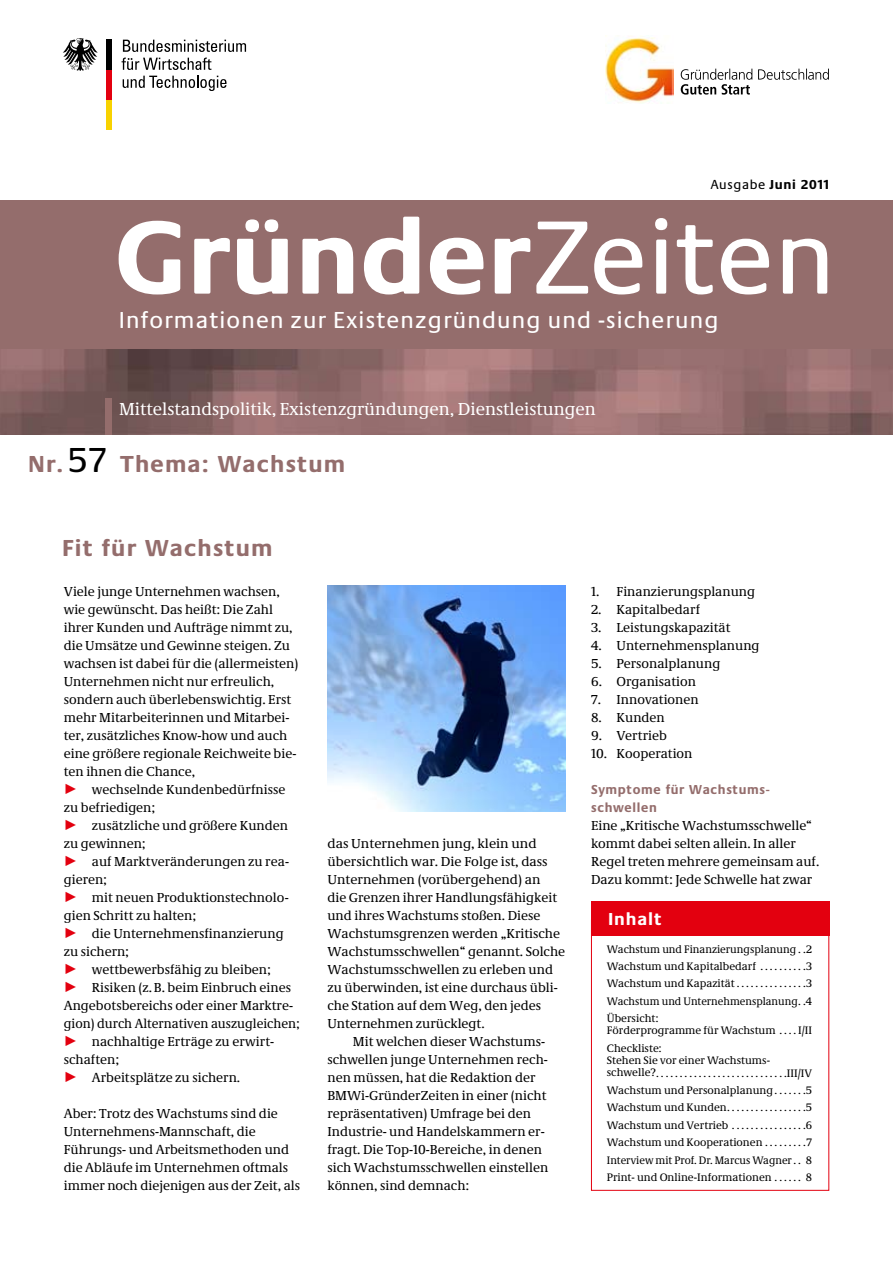
<style>
.page{position:relative;width:893px;height:1263px;background:#fff}
.page>*{position:absolute;margin:0;border:0;box-sizing:border-box;transform-origin:0 0}
.t1{font:700 108px "Neue Praxis";letter-spacing:.005em;color:#fff}
.t2{font:24px "Neue Praxis";letter-spacing:.05em;color:#fff}
.t3{font:700 24px "Neue Praxis";letter-spacing:.05em;color:#946d6c}
.t4{font:18px "Neue Demos";color:#fff}
.t5{font:700 18px "Neue Praxis";letter-spacing:.05em;color:#fff}
.t6{font:13.5px/18px "Neue Demos";color:#000}
.t7{font:700 13.5px/18px "Neue Praxis";letter-spacing:.05em;color:#946d6c}
.t8{font:700 13.5px "Neue Praxis";letter-spacing:.05em;color:#000}
.t9{font:11.25px/12.3px "Neue Demos";color:#000}
.t10{font:11.25px "Neue Demos";color:#000;scale:.96 1}
.s1{font-weight:400}
.s2{font-weight:400;font-size:36px;color:#000}
.s3{color:#e3000f}
</style>
<div class="page">
<div style="left:591px;top:920px;width:238px;height:271px;border:1px solid #e3000f"></div>
<div style="left:591px;top:902px;width:238px;height:34px;background:#e3000f"></div>
<img style="left:0;top:349px;width:893px;height:86px">
<div style="left:0;top:200px;width:893px;height:149px;background:#946d6c"></div>
<div style="left:105px;top:398px;width:7px;height:36px;background:#946d6c"></div>
<div style="left:107px;top:100px;width:5px;height:30px;background:#f8d200"></div>
<div style="left:107px;top:70px;width:5px;height:30px;background:#e3000f"></div>
<div style="left:107px;top:40px;width:5px;height:30px;background:#000"></div>
<svg style="left:63px;top:38px;width:35px;height:33px"></svg>
<svg style="left:123px;top:40px;width:123px;height:12px"></svg>
<svg style="left:122px;top:58px;width:89px;height:12px"></svg>
<svg style="left:123px;top:76px;width:103px;height:15px"></svg>
<img style="left:606px;top:37px;width:68px;height:67px">
<svg style="left:681px;top:69px;width:148px;height:26px"></svg>
<img style="left:327px;top:585px;width:239px;height:227px">
<p class="t8" style="left:711px;top:176px;width:120px"><span class="s1">Ausgabe</span> Juni 2011</p>
<h1 class="t1" style="left:115px;top:192px;width:722px">Gründer<span class="s1">Zeiten</span></h1>
<p class="t2" style="left:119px;top:306px;width:602px">Informationen zur Existenzgründung und -sicherung</p>
<h3 class="t4" style="left:119px;top:398px;width:478px">Mittelstandspolitik, Existenzgründungen, Dienstleistungen</h3>
<h2 class="t3" style="left:28px;top:449px;width:319px">Nr.<span class="s2">57</span> Thema: Wachstum</h2>
<h3 class="t3" style="left:62px;top:534px;width:212px">Fit für Wachstum</h3>
<p class="t6" style="left:64px;top:582px;width:236px">Viele junge Unternehmen wachsen, wie gewünscht. Das heißt: Die Zahl ihrer Kunden und Aufträge nimmt zu, die Umsätze und Gewinne steigen. Zu wachsen ist dabei für die (allermeisten)<br>Unternehmen nicht nur erfreulich, sondern auch überlebenswichtig. Erst mehr Mitarbeiterinnen und Mitarbei&shy;ter, zusätzliches Know-how und auch eine größere regionale Reichweite bie&shy;ten ihnen die Chance,</p>
<p class="t6" style="left:64px;top:780px;width:223px"><span class="s3">✓</span> wechselnde Kundenbedürfnisse zu befriedigen;</p>
<p class="t6" style="left:64px;top:816px;width:226px"><span class="s3">✓</span> zusätzliche und größere Kunden zu gewinnen;</p>
<p class="t6" style="left:64px;top:852px;width:227px"><span class="s3">✓</span> auf Marktveränderungen zu rea&shy;gieren;</p>
<p class="t6" style="left:64px;top:888px;width:226px"><span class="s3">✓</span> mit neuen Produktionstechnolo&shy;gien Schritt zu halten;</p>
<p class="t6" style="left:64px;top:924px;width:221px"><span class="s3">✓</span> die Unternehmensfinanzierung zu sichern;</p>
<p class="t6" style="left:64px;top:960px;width:208px"><span class="s3">✓</span> wettbewerbsfähig zu bleiben;</p>
<p class="t6" style="left:64px;top:978px;width:237px"><span class="s3">✓</span> Risiken (z.B. beim Einbruch eines<br>Angebotsbereichs oder einer Marktre&shy;gion) durch Alternativen auszugleichen;</p>
<p class="t6" style="left:64px;top:1032px;width:212px"><span class="s3">✓</span> nachhaltige Erträge zu erwirt&shy;schaften;</p>
<p class="t6" style="left:64px;top:1068px;width:178px"><span class="s3">✓</span> Arbeitsplätze zu sichern.</p>
<p class="t6" style="left:64px;top:1104px;width:238px">Aber: Trotz des Wachstums sind die Unternehmens-Mannschaft, die Führungs- und Arbeitsmethoden und die Abläufe im Unternehmen oftmals immer noch diejenigen aus der Zeit, als</p>
<p class="t6" style="left:327px;top:834px;width:239px">das Unternehmen jung, klein und übersichtlich war. Die Folge ist, dass Unternehmen (vorübergehend) an<br>die Grenzen ihrer Handlungsfähigkeit und ihres Wachstums stoßen. Diese Wachstumsgrenzen werden „Kritische Wachstumsschwellen“ genannt. Solche Wachstumsschwellen zu erleben und zu überwinden, ist eine durchaus übli&shy;che Station auf dem Weg, den jedes Unternehmen zurücklegt.</p>
<p class="t6" style="left:327px;top:1032px;width:222px;text-indent:26px">Mit welchen dieser Wachstums&shy;schwellen junge Unternehmen rech&shy;nen müssen, hat die Redaktion der BMWi-GründerZeiten in einer (nicht repräsentativen) Umfrage bei den Industrie- und Handelskammern er&shy;fragt. Die Top-10-Bereiche, in denen sich Wachstumsschwellen einstellen können, sind demnach:</p>
<p class="t6" style="left:591px;top:582px;width:166px">1. Finanzierungsplanung</p>
<p class="t6" style="left:591px;top:600px;width:111px">2. Kapitalbedarf</p>
<p class="t6" style="left:591px;top:618px;width:141px">3. Leistungskapazität</p>
<p class="t6" style="left:591px;top:636px;width:170px">4. Unternehmensplanung</p>
<p class="t6" style="left:591px;top:654px;width:131px">5. Personalplanung</p>
<p class="t6" style="left:591px;top:672px;width:106px">6. Organisation</p>
<p class="t6" style="left:591px;top:690px;width:109px">7. Innovationen</p>
<p class="t6" style="left:591px;top:708px;width:75px">8. Kunden</p>
<p class="t6" style="left:591px;top:726px;width:77px">9. Vertrieb</p>
<p class="t6" style="left:591px;top:744px;width:103px">10. Kooperation</p>
<h4 class="t7" style="left:591px;top:780px;width:180px">Symptome für Wachstums&shy;schwellen</h4>
<p class="t6" style="left:591px;top:816px;width:230px">Eine „Kritische Wachstumsschwelle“ kommt dabei selten allein. In aller Regel treten mehrere gemeinsam auf.<br>Dazu kommt: Jede Schwelle hat zwar</p>
<h3 class="t5" style="left:608px;top:908px;width:55px">Inhalt</h3>
<p class="t9" style="left:607px;top:942px;width:207px">Wachstum und Finanzierungsplanung .. 2</p>
<p class="t9" style="left:607px;top:960px;width:153px">Wachstum und Kapitalbedarf ..........</p>
<p class="t9" style="left:806px;top:960px;width:8px">3</p>
<p class="t9" style="left:607px;top:977px;width:132px">Wachstum und Kapazität ...............</p>
<p class="t9" style="left:806px;top:977px;width:8px">3</p>
<p class="t10" style="left:607px;top:994px;width:215px">Wachstum und Unternehmensplanung . 4</p>
<p class="t9" style="left:607px;top:1012px;width:172px">Übersicht:<br>Förderprogramme für Wachstum .....</p>
<p class="t9" style="left:798px;top:1024px;width:15px">I/II</p>
<p class="t9" style="left:607px;top:1042px;width:165px">Checkliste:<br>Stehen Sie vor einer Wachstums&shy;schwelle? ...........................</p>
<p class="t9" style="left:787px;top:1066px;width:27px">III/IV</p>
<p class="t9" style="left:607px;top:1084px;width:172px">Wachstum und Personalplanung ......</p>
<p class="t9" style="left:806px;top:1084px;width:8px">5</p>
<p class="t9" style="left:607px;top:1101px;width:124px">Wachstum und Kunden ................</p>
<p class="t9" style="left:806px;top:1101px;width:8px">5</p>
<p class="t9" style="left:607px;top:1119px;width:125px">Wachstum und Vertrieb ................</p>
<p class="t9" style="left:806px;top:1119px;width:8px">6</p>
<p class="t9" style="left:607px;top:1136px;width:159px">Wachstum und Kooperationen .........</p>
<p class="t9" style="left:807px;top:1136px;width:7px">7</p>
<p class="t10" style="left:607px;top:1153px;width:215px">Interview mit Prof. Dr. Marcus Wagner .. 8</p>
<p class="t9" style="left:607px;top:1171px;width:171px">Print- und Online-Informationen ......</p>
<p class="t9" style="left:806px;top:1171px;width:8px">8</p>
</div>
